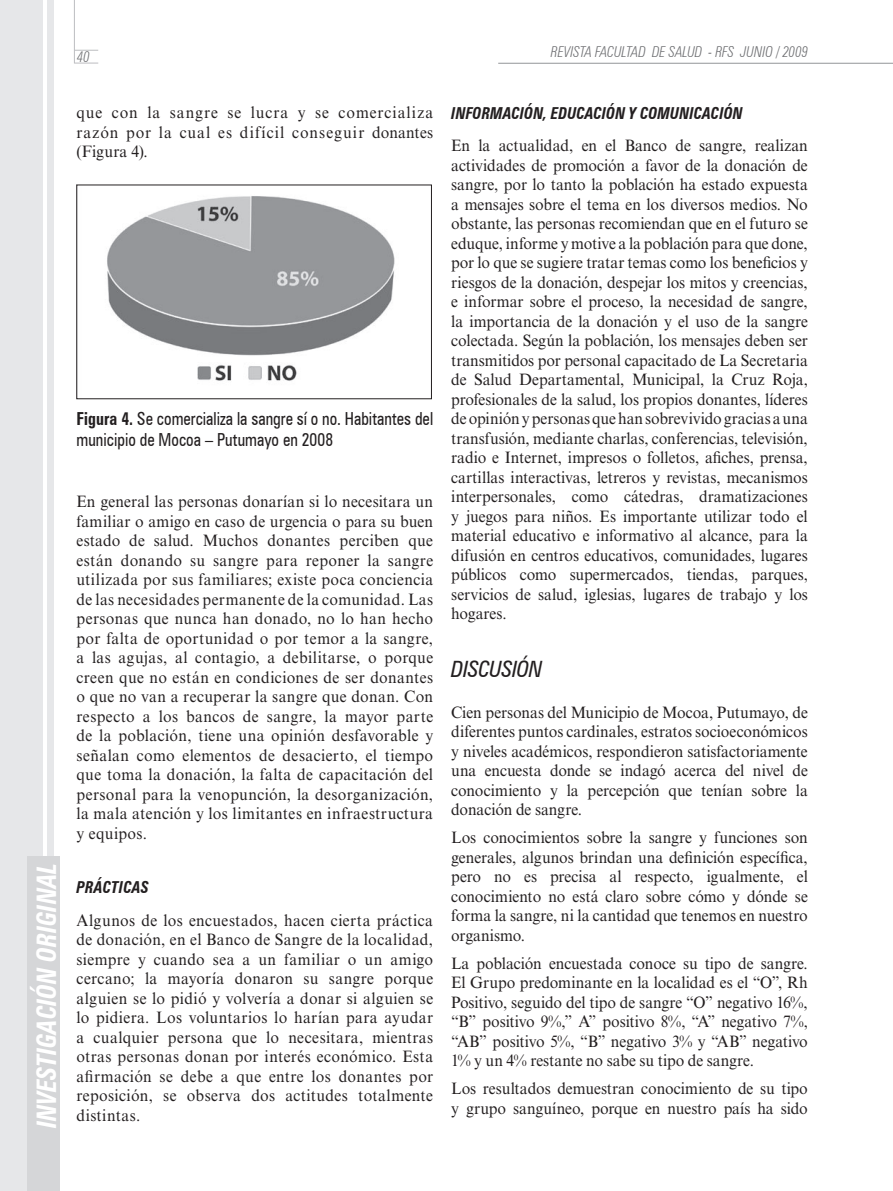
<style>
.page{position:relative;width:893px;height:1191px;background:#fff}
.page>*{position:absolute;margin:0;border:0;box-sizing:border-box;transform-origin:0 0}
.t1{font:italic 700 condensed 27px "Zurich BT";letter-spacing:.005em;color:#fff;scale:.9 1}
.t2{font:italic condensed 22.5px "Zurich BT";letter-spacing:-.02em;color:#231f20;scale:.95 1}
.t3{font:condensed 18px/21px "Zurich BT";color:#231f20;scale:.9 1}
.t4{font:16.5px/19.5px "Times New Roman MT Std";color:#231f20;text-align:justify;scale:.95 1}
.t5{font:italic 700 condensed 16.5px "Zurich BT";letter-spacing:.01em;color:#231f20;scale:.9 1}
.t6{font:italic 300 condensed 15px "Zurich BT";letter-spacing:.005em;color:#6c6d70;scale:.9 1}
.s1{font-weight:700}
</style>
<div class="page">
<hr style="left:74px;top:0;width:1px;height:63px;background:#bcbdc0">
<svg style="left:75px;top:50px;width:23px;height:1px"></svg>
<svg style="left:74px;top:63px;width:24px;height:1px"></svg>
<div style="left:47px;top:0;width:6px;height:955px;background:#e6e7e9"></div>
<div style="left:0;top:0;width:43px;height:1191px;background:#e6e7e9"></div>
<div style="left:28px;top:856px;width:32px;height:335px;background:#d5d6d8"></div>
<hr style="left:498px;top:63px;width:395px;height:1px;background:#939598">
<img style="left:107px;top:196px;width:288px;height:185px">
<h1 class="t1" style="left:30px;top:1128px;width:296px;rotate:-90deg">INVESTIGACIÓN ORIGINAL</h1>
<p class="t6" style="left:77px;top:48px;width:15px">40</p>
<p class="t4" style="left:77px;top:103px;width:377px">que con la sangre se lucra y se comercializa razón por la cual es difícil conseguir donantes (Figura 4).</p>
<p class="t3" style="left:77px;top:408px;width:398px"><span class="s1">Figura 4.</span> Se comercializa la sangre sí o no. Habitantes del municipio de Mocoa – Putumayo en 2008</p>
<p class="t4" style="left:77px;top:492px;width:377px">En general las personas donarían si lo necesitara un familiar o amigo en caso de urgencia o para su buen estado de salud. Muchos donantes perciben que están donando su sangre para reponer la sangre utilizada por sus familiares; existe poca conciencia de las necesidades permanente de la comunidad. Las personas que nunca han donado, no lo han hecho por falta de oportunidad o por temor a la sangre, a las agujas, al contagio, a debilitarse, o porque creen que no están en condiciones de ser donantes o que no van a recuperar la sangre que donan. Con respecto a los bancos de sangre, la mayor parte de la población, tiene una opinión desfavorable y señalan como elementos de desacierto, el tiempo que toma la donación, la falta de capacitación del personal para la venopunción, la desorganización, la mala atención y los limitantes en infraestructura y equipos.</p>
<p class="t5" style="left:77px;top:877px;width:82px">PRÁCTICAS</p>
<p class="t4" style="left:77px;top:910px;width:377px">Algunos de los encuestados, hacen cierta práctica de donación, en el Banco de Sangre de la localidad, siempre y cuando sea a un familiar o un amigo cercano; la mayoría donaron su sangre porque alguien se lo pidió y volvería a donar si alguien se lo pidiera. Los voluntarios lo harían para ayudar a cualquier persona que lo necesitara, mientras otras personas donan por interés económico. Esta afirmación se debe a que entre los donantes por reposición, se observa dos actitudes totalmente distintas.</p>
<p class="t6" style="left:551px;top:42px;width:191px">REVISTA FACULTAD DE SALUD - RFS</p>
<p class="t6" style="left:741px;top:42px;width:76px">JUNIO / 2009</p>
<p class="t5" style="left:451px;top:103px;width:325px">INFORMACIÓN, EDUCACIÓN Y COMUNICACIÓN</p>
<p class="t4" style="left:451px;top:136px;width:377px">En la actualidad, en el Banco de sangre, realizan actividades de promoción a favor de la donación de sangre, por lo tanto la población ha estado expuesta a mensajes sobre el tema en los diversos medios. No obstante, las personas recomiendan que en el futuro se eduque, informe y motive a la población para que done, por lo que se sugiere tratar temas como los beneficios y riesgos de la donación, despejar los mitos y creencias, e informar sobre el proceso, la necesidad de sangre, la importancia de la donación y el uso de la sangre colectada. Según la población, los mensajes deben ser transmitidos por personal capacitado de La Secretaria de Salud Departamental, Municipal, la Cruz Roja, profesionales de la salud, los propios donantes, líderes de opinión y personas que han sobrevivido gracias a una transfusión, mediante charlas, conferencias, televisión, radio e Internet, impresos o folletos, afiches, prensa, cartillas interactivas, letreros y revistas, mecanismos interpersonales, como cátedras, dramatizaciones y juegos para niños. Es importante utilizar todo el material educativo e informativo al alcance, para la difusión en centros educativos, comunidades, lugares públicos como supermercados, tiendas, parques, servicios de salud, iglesias, lugares de trabajo y los hogares.</p>
<h2 class="t2" style="left:451px;top:655px;width:98px">DISCUSIÓN</h2>
<p class="t4" style="left:451px;top:702px;width:377px">Cien personas del Municipio de Mocoa, Putumayo, de diferentes puntos cardinales, estratos socioeconómicos y niveles académicos, respondieron satisfactoriamente una encuesta donde se indagó acerca del nivel de conocimiento y la percepción que tenían sobre la donación de sangre.</p>
<p class="t4" style="left:451px;top:828px;width:377px">Los conocimientos sobre la sangre y funciones son generales, algunos brindan una definición específica, pero no es precisa al respecto, igualmente, el conocimiento no está claro sobre cómo y dónde se forma la sangre, ni la cantidad que tenemos en nuestro organismo.</p>
<p class="t4" style="left:451px;top:953px;width:377px">La población encuestada conoce su tipo de sangre.<br>El Grupo predominante en la localidad es el “O”, Rh Positivo, seguido del tipo de sangre “O” negativo 16%, “B” positivo 9%,” A” positivo 8%, “A” negativo 7%, “AB” positivo 5%, “B” negativo 3% y “AB” negativo 1% y un 4% restante no sabe su tipo de sangre.</p>
<p class="t4" style="left:451px;top:1079px;width:377px">Los resultados demuestran conocimiento de su tipo y grupo sanguíneo, porque en nuestro país ha sido</p>
</div>
